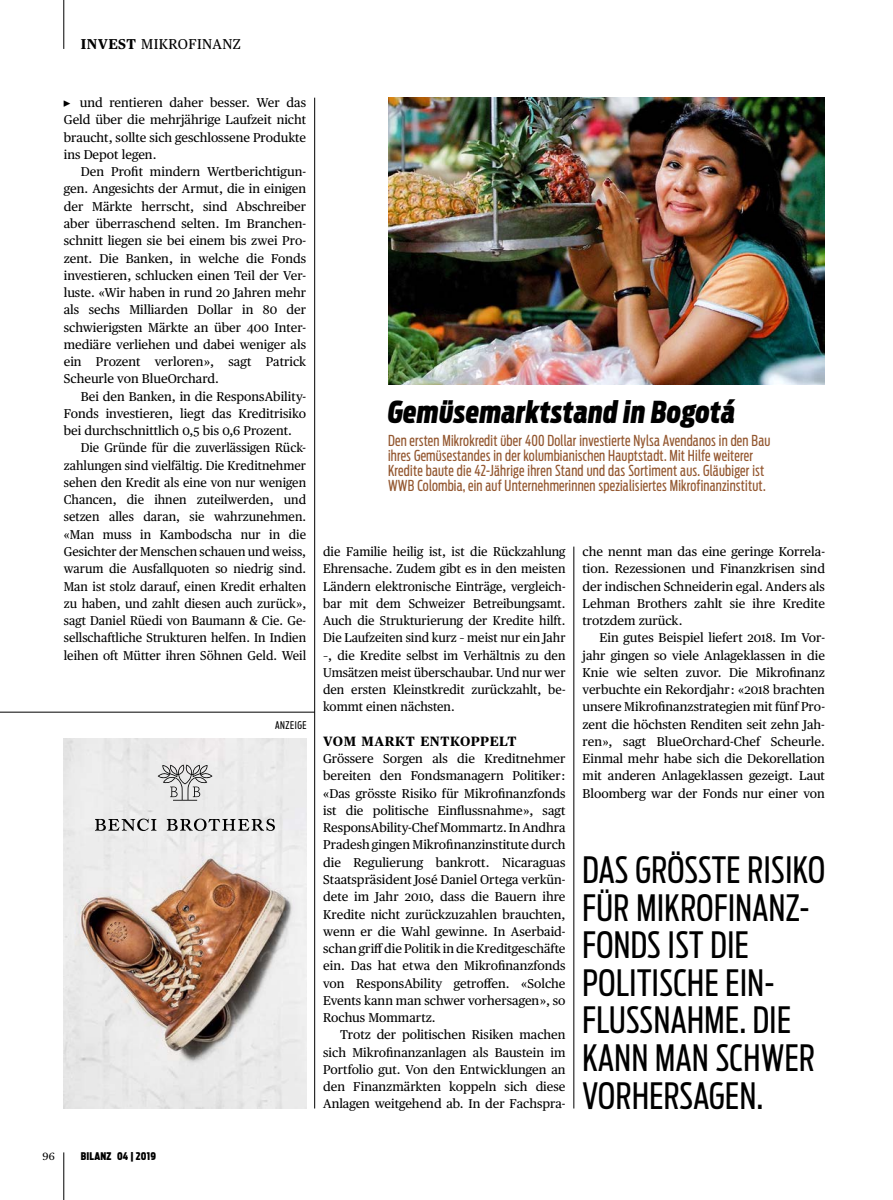
<style>
.page{position:relative;width:893px;height:1200px;background:#fff}
.page>*{position:absolute;margin:0;border:0;box-sizing:border-box;transform-origin:0 0}
.t1{font:extra-condensed 36px/37.5px "Antenna";letter-spacing:.015em;color:#000}
.t2{font:italic 900 extra-condensed 30px "Antenna";letter-spacing:.015em;color:#000}
.t3{font:extra-condensed 15px/15px "Antenna";letter-spacing:.015em;color:#945831}
.t4{font:14.25px "Publico Text";letter-spacing:.025em;color:#000}
.t5{font:700 13.5px "Publico Text";letter-spacing:.035em;color:#000}
.t6{font:12.75px/17.2px "Publico Text";color:#000;text-align:justify}
.t7{font:900 extra-condensed 10.5px "Antenna";letter-spacing:.02em;color:#000}
.t8{font:extra-condensed 10.5px "Antenna";letter-spacing:.05em;color:#000}
.t9{font:10.5px "Publico Text";color:#000}
.t10{font:6px "Carta Std";color:#000}
.s1{font-weight:700}
.s2{font-size:12.3px}
</style>
<div class="page">
<hr style="left:64px;top:1152px;width:1px;height:47px;background:#000">
<img style="left:388px;top:98px;width:437px;height:286px">
<hr style="left:64px;top:0;width:1px;height:49px;background:#000">
<hr style="left:0;top:711px;width:315px;height:1px;background:#000">
<hr style="left:314px;top:98px;width:1px;height:1010px;background:#000">
<hr style="left:574px;top:546px;width:1px;height:562px;background:#000">
<img style="left:64px;top:738px;width:242px;height:370px">
<svg style="left:95px;top:764px;width:180px;height:66px;background:#d7d7d7"></svg>
<p class="t4" style="left:81px;top:33px;width:161px"><span class="s1">INVEST</span> MIKROFINANZ</p>
<p class="t6" style="left:64px;top:93px;width:244px;text-indent:16px">und rentieren daher besser. Wer das Geld über die mehrjährige Laufzeit nicht braucht, sollte sich geschlossene Produkte ins Depot legen.</p>
<p class="t6" style="left:64px;top:162px;width:244px;text-indent:17px">Den Profit mindern Wertberichtigun&shy;gen. Angesichts der Armut, die in einigen der Märkte herrscht, sind Abschreiber aber überraschend selten. Im Branchen&shy;schnitt liegen sie bei einem bis zwei Pro&shy;zent. Die Banken, in welche die Fonds investieren, schlucken einen Teil der Ver&shy;luste. «Wir haben in rund 20 Jahren mehr als sechs Milliarden Dollar in 80 der schwierigsten Märkte an über 400 Inter&shy;mediäre verliehen und dabei weniger als ein Prozent verloren», sagt Patrick Scheurle von BlueOrchard.</p>
<p class="t6" style="left:64px;top:386px;width:244px;text-indent:17px">Bei den Banken, in die ResponsAbility-Fonds investieren, liegt das Kreditrisiko bei durchschnittlich 0,5 bis 0,6 Prozent.</p>
<p class="t6" style="left:64px;top:438px;width:244px;text-indent:17px">Die Gründe für die zuverlässigen Rück&shy;zahlungen sind vielfältig. Die Kreditnehmer sehen den Kredit als eine von nur wenigen Chancen, die ihnen zuteilwerden, und setzen alles daran, sie wahrzunehmen. «Man muss in Kambodscha nur in die Gesichter der Menschen schauen und weiss, warum die Ausfallquoten so niedrig sind.<br>Man ist stolz darauf, einen Kredit erhalten zu haben, und zahlt diesen auch zurück», sagt Daniel Rüedi von Baumann &amp; Cie. Ge&shy;sellschaftliche Strukturen helfen. In Indien leihen oft Mütter ihren Söhnen Geld. Weil</p>
<p class="t10" style="left:64px;top:100px;width:8px">•</p>
<p class="t8" style="left:275px;top:718px;width:33px">ANZEIGE</p>
<p class="t9" style="left:43px;top:1148px;width:14px">96</p>
<p class="t7" style="left:81px;top:1149px;width:77px">BILANZ 04 | 2019</p>
<h2 class="t2" style="left:388px;top:392px;width:349px">Gemüsemarktstand in Bogotá</h2>
<p class="t3" style="left:388px;top:433px;width:384px">Den ersten Mikrokredit über 400 Dollar investierte Nylsa Avendanos in den Bau ihres Gemüsestandes in der kolumbianischen Hauptstadt. Mit Hilfe weiterer Kredite baute die 42-Jährige ihren Stand und das Sortiment aus. Gläubiger ist WWB Colombia, ein auf Unternehmerinnen spezialisiertes Mikrofinanzinstitut.</p>
<p class="t6" style="left:323px;top:542px;width:244px">die Familie heilig ist, ist die Rückzahlung Ehrensache. Zudem gibt es in den meisten Ländern elektronische Einträge, vergleich&shy;bar mit dem Schweizer Betreibungsamt.<br>Auch die Strukturierung der Kredite hilft.<br>Die Laufzeiten sind kurz – meist nur ein Jahr –, die Kredite selbst im Verhältnis zu den Umsätzen meist überschaubar. Und nur wer den ersten Kleinstkredit zurückzahlt, be&shy;kommt einen nächsten.</p>
<p class="t5" style="left:323px;top:730px;width:195px">VOM MARKT ENTKOPPELT</p>
<p class="t6" style="left:323px;top:749px;width:244px">Grössere Sorgen als die Kreditnehmer bereiten den Fondsmanagern Politiker: «Das grösste Risiko für Mikrofinanzfonds ist die politische Einflussnahme», sagt ResponsAbility-Chef Mommartz. In Andhra Pradesh gingen Mikrofinanzinstitute durch die Regulierung bankrott. Nicaraguas Staatspräsident José Daniel Ortega verkün&shy;dete im Jahr 2010, dass die Bauern ihre Kredite nicht zurückzuzahlen brauchten, wenn er die Wahl gewinne. In Aserbaid&shy;schan griff die Politik in die Kreditgeschäfte ein. Das hat etwa den Mikrofinanzfonds von ResponsAbility getroffen. «Solche Events kann man schwer vorhersagen», so Rochus Mommartz.</p>
<p class="t6" style="left:323px;top:1025px;width:244px;text-indent:17px">Trotz der politischen Risiken machen sich Mikrofinanzanlagen als Baustein im Portfolio gut. Von den Entwicklungen an den Finanzmärkten koppeln sich diese Anlagen weitgehend ab. In der Fachspra-</p>
<p class="t6" style="left:583px;top:542px;width:244px">che nennt man das eine geringe Korrela&shy;tion. Rezessionen und Finanzkrisen sind der indischen Schneiderin egal. Anders als Lehman Brothers zahlt sie ihre Kredite trotzdem zurück.</p>
<p class="t6" style="left:583px;top:628px;width:244px;text-indent:17px">Ein gutes Beispiel liefert 2018. Im Vor&shy;jahr gingen so viele Anlageklassen in die Knie wie selten zuvor. Die Mikrofinanz verbuchte ein Rekordjahr: «2018 brachten unsere Mikrofinanzstrategien mit fünf Pro&shy;zent die höchsten Renditen seit zehn Jah&shy;ren<span class="s2">»</span>, sagt BlueOrchard-Chef Scheurle.<br>Einmal mehr habe sich die Dekorellation mit anderen Anlageklassen gezeigt. Laut Bloomberg war der Fonds nur einer von</p>
<h1 class="t1" style="left:583px;top:850px;width:244px">DAS GRÖSSTE RISIKO<br>FÜR MIKROFINANZ-<br>FONDS IST DIE<br>POLITISCHE EIN-<br>FLUSSNAHME. DIE<br>KANN MAN SCHWER<br>VORHERSAGEN.</h1>
</div>
